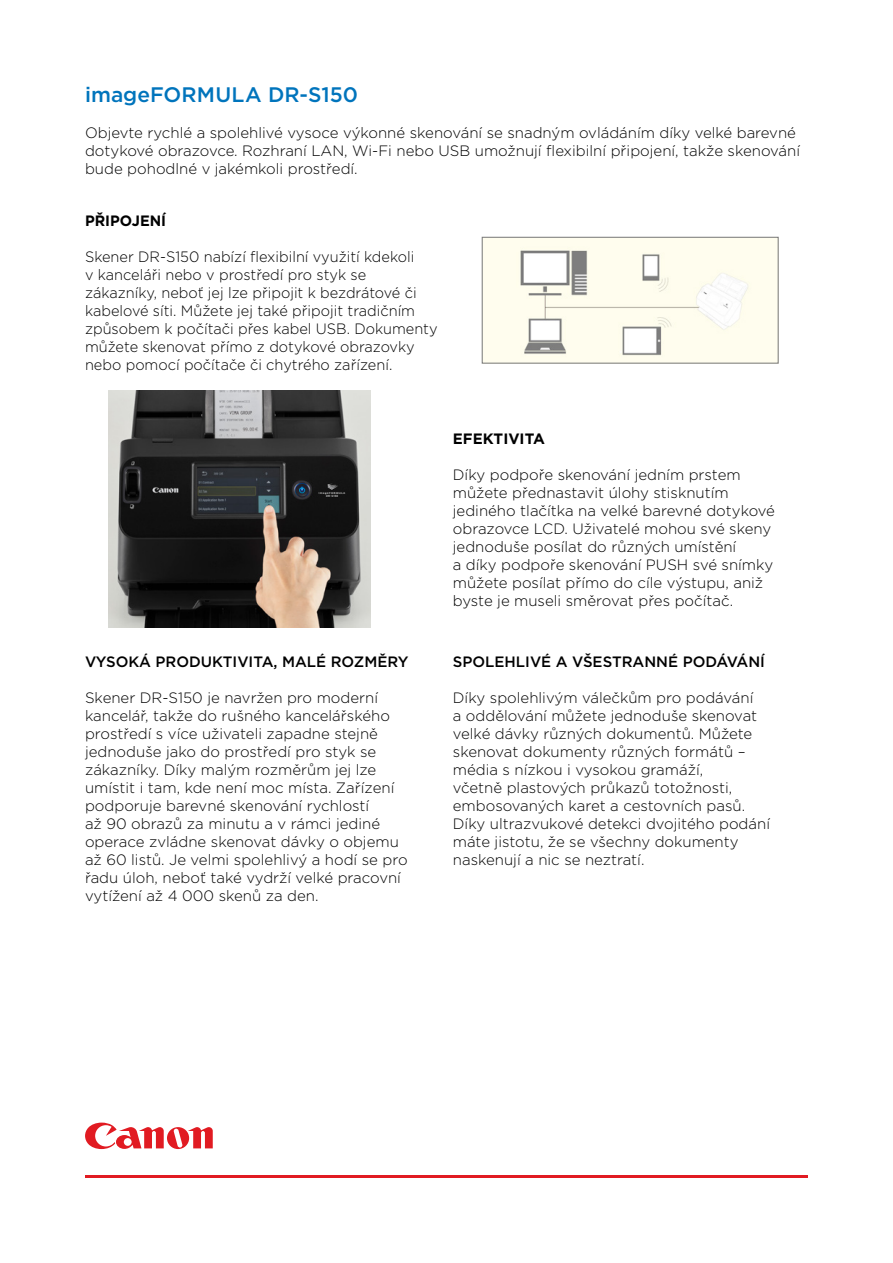
<style>
.page{position:relative;width:893px;height:1263px;background:#fff}
.page>*{position:absolute;margin:0;border:0;box-sizing:border-box;transform-origin:0 0}
.t1{font:500 21px "Gotham";letter-spacing:.005em;color:#0074bc}
.t2{font:300 15px/18px "Gotham";color:#000}
.t3{font:500 15px "Gotham";color:#000}
.t4{font:700 15px "Gotham";color:#000}
</style>
<div class="page">
<svg style="left:85px;top:1122px;width:128px;height:28px"></svg>
<hr style="left:85px;top:1175px;width:723px;height:3px;background:#e11b22">
<img style="left:108px;top:390px;width:262px;height:237px">
<img style="left:484px;top:239px;width:293px;height:123px">
<div style="left:482px;top:237px;width:297px;height:127px;border:1px solid #7e7e7e"></div>
<h1 class="t1" style="left:85px;top:81px;width:275px">imageFORMULA DR-S150</h1>
<p class="t2" style="left:85px;top:123px;width:716px">Objevte rychlé a spolehlivé vysoce výkonné skenování se snadným ovládáním díky velké barevné dotykové obrazovce. Rozhraní LAN, Wi-Fi nebo USB umožnují flexibilní připojení, takže skenování bude pohodlné v jakémkoli prostředí.</p>
<p class="t4" style="left:85px;top:211px;width:83px">PŘIPOJENÍ</p>
<p class="t2" style="left:85px;top:247px;width:354px">Skener DR-S150 nabízí flexibilní využití kdekoli<br>v kanceláři nebo v prostředí pro styk se zákazníky, neboť jej lze připojit k bezdrátové či kabelové síti. Můžete jej také připojit tradičním způsobem k počítači přes kabel USB. Dokumenty můžete skenovat přímo z dotykové obrazovky nebo pomocí počítače či chytrého zařízení.</p>
<p class="t3" style="left:85px;top:652px;width:325px">VYSOKÁ PRODUKTIVITA, MALÉ ROZMĚRY</p>
<p class="t2" style="left:85px;top:688px;width:324px">Skener DR-S150 je navržen pro moderní kancelář, takže do rušného kancelářského prostředí s více uživateli zapadne stejně jednoduše jako do prostředí pro styk se zákazníky. Díky malým rozměrům jej lze umístit i tam, kde není moc místa. Zařízení podporuje barevné skenování rychlostí<br>až 90 obrazů za minutu a v rámci jediné operace zvládne skenovat dávky o objemu až 60 listů. Je velmi spolehlivý a hodí se pro řadu úloh, neboť také vydrží velké pracovní vytížení až 4 000 skenů za den.</p>
<p class="t4" style="left:453px;top:429px;width:94px">EFEKTIVITA</p>
<p class="t2" style="left:453px;top:466px;width:323px">Díky podpoře skenování jedním prstem můžete přednastavit úlohy stisknutím jediného tlačítka na velké barevné dotykové obrazovce LCD. Uživatelé mohou své skeny jednoduše posílat do různých umístění<br>a díky podpoře skenování PUSH své snímky můžete posílat přímo do cíle výstupu, aniž byste je museli směrovat přes počítač.</p>
<p class="t3" style="left:453px;top:652px;width:314px">SPOLEHLIVÉ A VŠESTRANNÉ PODÁVÁNÍ</p>
<p class="t2" style="left:453px;top:688px;width:319px">Díky spolehlivým válečkům pro podávání<br>a oddělování můžete jednoduše skenovat velké dávky různých dokumentů. Můžete skenovat dokumenty různých formátů – média s nízkou i vysokou gramáží,<br>včetně plastových průkazů totožnosti, embosovaných karet a cestovních pasů.<br>Díky ultrazvukové detekci dvojitého podání máte jistotu, že se všechny dokumenty naskenují a nic se neztratí.</p>
</div>
